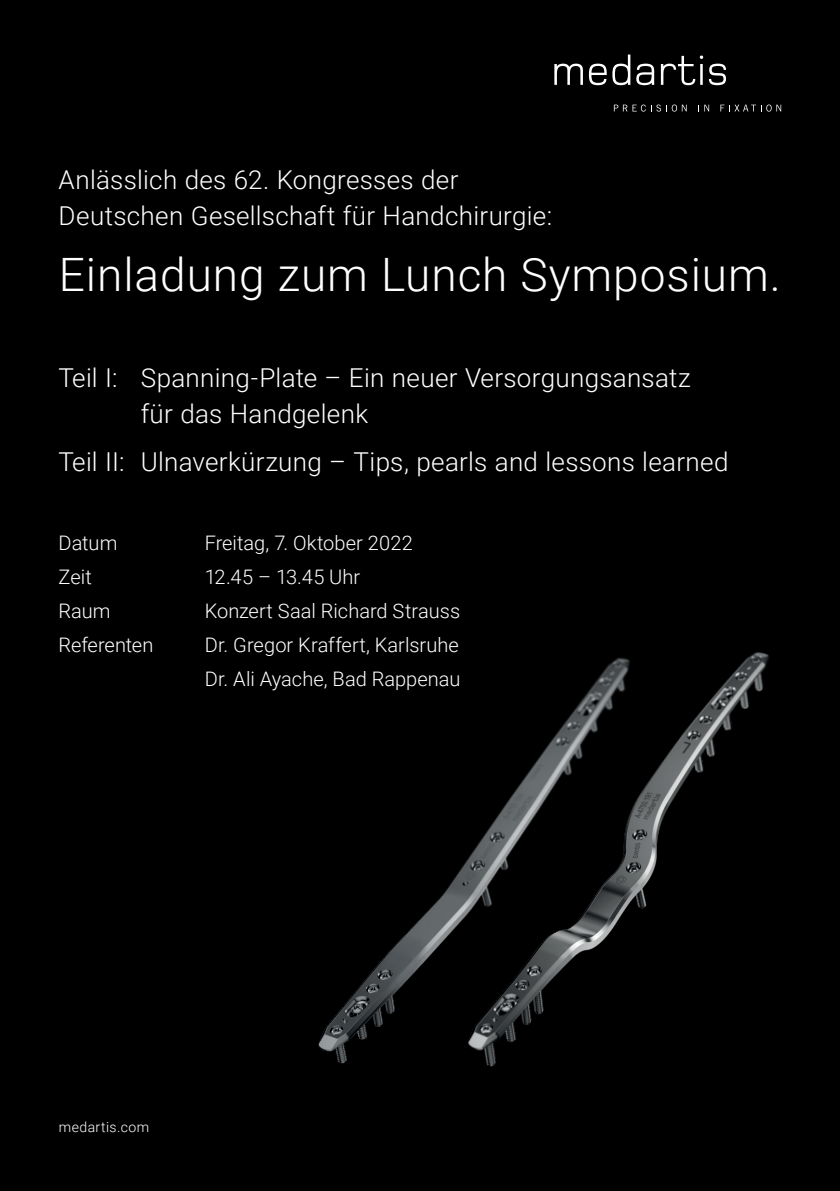
<style>
.page{position:relative;width:840px;height:1191px;background:#fff}
.page>*{position:absolute;margin:0;border:0;box-sizing:border-box;transform-origin:0 0}
.t1{font:300 46px "Roboto";letter-spacing:.02em;color:#fff}
.t2{font:300 26px/36px "Roboto";letter-spacing:.01em;color:#fff}
.t3{font:300 20px/34px "Roboto";color:#fff}
.t4{font:300 14px "Roboto";letter-spacing:.035em;color:#fff}
</style>
<div class="page">
<div style="left:0;top:0;width:839px;height:1191px;background:#000001"></div>
<div style="left:663px;top:602px;width:152px;height:525px;background:#000001"></div>
<img style="left:292px;top:602px;width:371px;height:525px">
<svg style="left:554px;top:64px;width:28px;height:21px"></svg>
<svg style="left:588px;top:64px;width:18px;height:21px"></svg>
<svg style="left:612px;top:55px;width:18px;height:30px"></svg>
<svg style="left:636px;top:64px;width:18px;height:21px"></svg>
<svg style="left:660px;top:56px;width:42px;height:29px"></svg>
<svg style="left:708px;top:64px;width:17px;height:21px"></svg>
<svg style="left:613px;top:105px;width:73px;height:7px"></svg>
<svg style="left:704px;top:105px;width:4px;height:6px"></svg>
<svg style="left:720px;top:105px;width:46px;height:6px"></svg>
<svg style="left:765px;top:105px;width:6px;height:7px"></svg>
<svg style="left:776px;top:105px;width:4px;height:6px"></svg>
<p class="t2" style="left:59px;top:160px;width:494px">Anlässlich des 62. Kongresses der<br>Deutschen Gesellschaft für Handchirurgie:</p>
<h1 class="t1" style="left:59px;top:242px;width:723px">Einladung zum Lunch Symposium.</h1>
<p class="t2" style="left:141px;top:359px;width:551px;text-indent:-82px">Teil I: Spanning-Plate – Ein neuer Versorgungsansatz für das Handgelenk</p>
<p class="t2" style="left:59px;top:442px;width:671px">Teil II: Ulnaverkürzung – Tips, pearls and lessons learned</p>
<p class="t3" style="left:59px;top:525px;width:60px">Datum</p>
<p class="t3" style="left:205px;top:525px;width:209px">Freitag, 7. Oktober 2022</p>
<p class="t3" style="left:59px;top:559px;width:35px">Zeit</p>
<p class="t3" style="left:205px;top:559px;width:157px">12.45 – 13.45 Uhr</p>
<p class="t3" style="left:59px;top:593px;width:53px">Raum</p>
<p class="t3" style="left:205px;top:593px;width:257px">Konzert Saal Richard Strauss</p>
<p class="t3" style="left:59px;top:627px;width:96px">Referenten</p>
<p class="t3" style="left:205px;top:627px;width:257px">Dr. Gregor Kraffert, Karlsruhe<br>Dr. Ali Ayache, Bad Rappenau</p>
<p class="t4" style="left:59px;top:1117px;width:92px">medartis.com</p>
</div>
